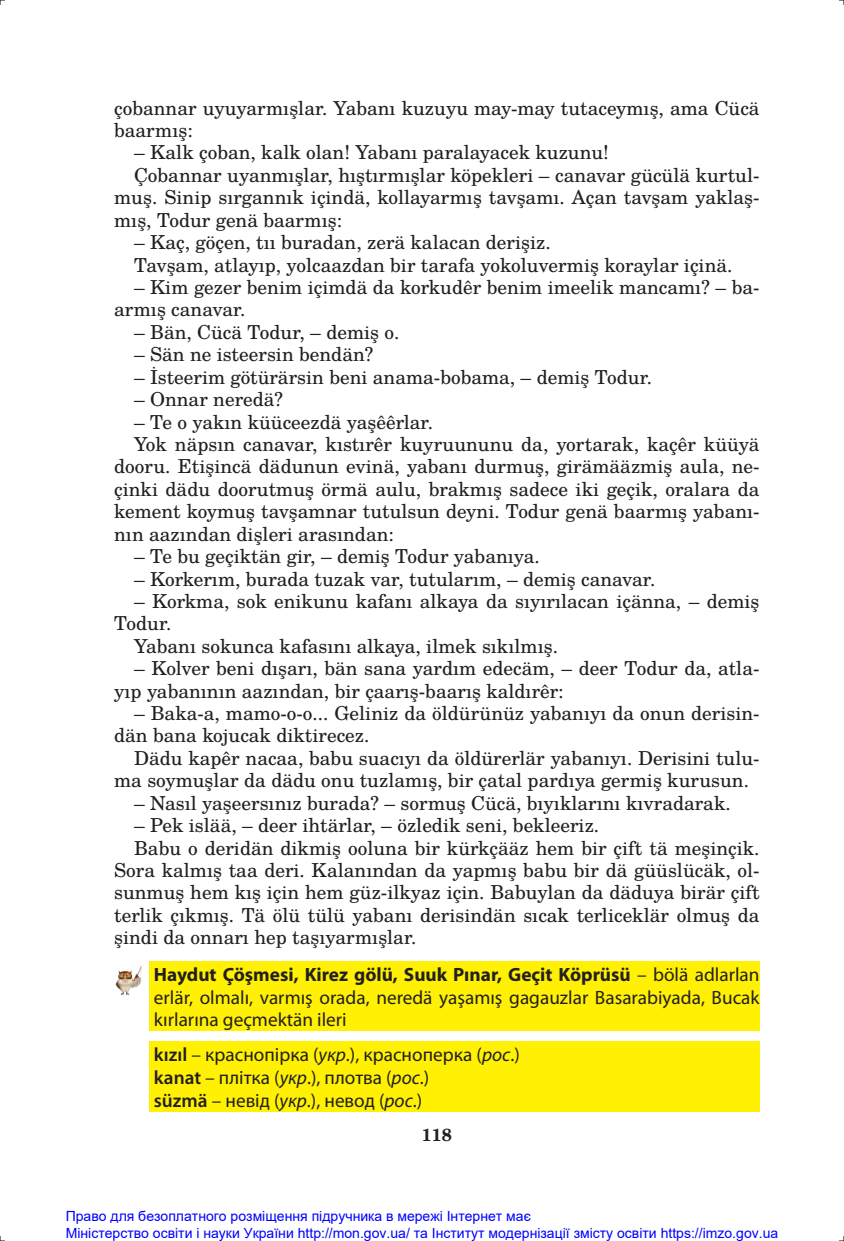
<style>
.page{position:relative;width:844px;height:1241px;background:#fff}
.page>*{position:absolute;margin:0;border:0;box-sizing:border-box;transform-origin:0 0}
.t1{font:19.25px/22.4px "Te X Gyre Schola";color:#231f20}
.t2{font:19.25px/22.8px "Myriad Pro";color:#231f20;text-align:justify}
.t3{font:700 17.5px "Te X Gyre Schola";color:#231f20}
.t4{font:14px/16.8px "Arial";color:#00f}
.s1{font-weight:700}
.s2{font-weight:600}
.s3{font-style:italic}
</style>
<div class="page">
<div style="left:149px;top:960px;width:610px;height:70px;background:#fff101"></div>
<div style="left:149px;top:1041px;width:610px;height:24px;background:#fff101"></div>
<div style="left:149px;top:1064px;width:610px;height:24px;background:#fff101"></div>
<div style="left:149px;top:1086px;width:610px;height:25px;background:#fff101"></div>
<img style="left:115px;top:966px;width:27px;height:29px">
<p class="t1" style="left:114px;top:96px;width:646px">çobannar uyuyarmışlar. Yabanı kuzuyu may-may tutaceymış, ama Cücä baarmış:</p>
<p class="t1" style="left:134px;top:140px;width:476px">– Kalk çoban, kalk olan! Yabanı paralayacek kuzunu!</p>
<p class="t1" style="left:134px;top:163px;width:627px">Çobannar uyanmışlar, hıştırmışlar köpekleri – canavar gücülä kurtul-</p>
<p class="t1" style="left:114px;top:185px;width:646px">muş. Sinip sırgannık içindä, kollayarmış tavşamı. Açan tavşam yaklaş-</p>
<p class="t1" style="left:114px;top:208px;width:229px">mış, Todur genä baarmış:</p>
<p class="t1" style="left:134px;top:230px;width:599px">– Kaç, göçen, tıı buradan, zerä kalacan derişiz.<br>Tavşam, atlayıp, yolcaazdan bir tarafa yokoluvermiş koraylar içinä.</p>
<p class="t1" style="left:114px;top:275px;width:646px;text-indent:20px">– Kim gezer benim içimdä da korkudêr benim imeelik mancamı? – ba&shy;armış canavar.</p>
<p class="t1" style="left:134px;top:320px;width:267px">– Bän, Cücä Todur, – demiş o.</p>
<p class="t1" style="left:134px;top:342px;width:241px">– Sän ne isteersin bendän?</p>
<p class="t1" style="left:134px;top:365px;width:519px">– Isteerim götürärsin beni anama-bobama, – demiş Todur.</p>
<p class="t1" style="left:134px;top:387px;width:151px">– Onnar neredä?</p>
<p class="t1" style="left:134px;top:409px;width:300px">– Te o yakın küüceezdä yaşêêrlar.</p>
<p class="t1" style="left:134px;top:432px;width:627px">Yok näpsın canavar, kıstırêr kuyruununu da, yortarak, kaçêr küüyä</p>
<p class="t1" style="left:114px;top:454px;width:646px">dooru. Etişincä dädunun evinä, yabanı durmuş, girämääzmiş aula, ne-</p>
<p class="t1" style="left:114px;top:477px;width:646px">çinki dädu doorutmuş örmä aulu, brakmış sadece iki geçik, oralara da</p>
<p class="t1" style="left:114px;top:499px;width:646px">kement koymuş tavşamnar tutulsun deyni. Todur genä baarmış yabanı-</p>
<p class="t1" style="left:114px;top:521px;width:281px">nın aazından dişleri arasından:</p>
<p class="t1" style="left:134px;top:544px;width:407px">– Te bu geçiktän gir, – demiş Todur yabanıya.</p>
<p class="t1" style="left:134px;top:566px;width:522px">– Korkerım, burada tuzak var, tutularım, – demiş canavar.</p>
<p class="t1" style="left:134px;top:589px;width:627px">– Korkma, sok enikunu kafanı alkaya da sıyırılacan içänna, – demiş</p>
<p class="t1" style="left:114px;top:611px;width:59px">Todur.</p>
<p class="t1" style="left:134px;top:633px;width:425px">Yabanı sokunca kafasını alkaya, ilmek sıkılmış.</p>
<p class="t1" style="left:114px;top:656px;width:646px;text-indent:20px">– Kolver beni dışarı, bän sana yardım edecäm, – deer Todur da, atla&shy;yıp yabanının aazından, bir çaarış-baarış kaldırêr:</p>
<p class="t1" style="left:114px;top:701px;width:646px;text-indent:20px">– Baka-a, mamo-o-o... Geliniz da öldürünüz yabanıyı da onun derisin&shy;dän bana kojucak diktirecez.</p>
<p class="t1" style="left:114px;top:745px;width:646px;text-indent:20px">Dädu kapêr nacaa, babu suacıyı da öldürerlär yabanıyı. Derisini tulu&shy;ma soymuşlar da dädu onu tuzlamış, bir çatal pardıya germiş kurusun.</p>
<p class="t1" style="left:134px;top:790px;width:598px">– Nasıl yaşeersınız burada? – sormuş Cücä, bıyıklarını kıvradarak.</p>
<p class="t1" style="left:134px;top:813px;width:466px">– Pek islää, – deer ihtärlar, – özledik seni, bekleeriz.</p>
<p class="t1" style="left:134px;top:835px;width:627px">Babu o deridän dikmiş ooluna bir kürkçääz hem bir çift tä meşinçik.</p>
<p class="t1" style="left:114px;top:857px;width:646px">Sora kalmış taa deri. Kalanından da yapmış babu bir dä güüslücäk, ol-</p>
<p class="t1" style="left:114px;top:880px;width:646px">sunmuş hem kış için hem güz-ilkyaz için. Babuylan da däduya birär çift</p>
<p class="t1" style="left:114px;top:902px;width:646px">terlik çıkmış. Tä ölü tülü yabanı derisindän sıcak terliceklär olmuş da</p>
<p class="t1" style="left:114px;top:925px;width:304px">şindi da onnarı hep taşıyarmışlar.</p>
<p class="t2" style="left:154px;top:962px;width:607px"><span class="s1">Haydut Çöşmesi, Kirez gölü, Suuk Pınar, Geçit Köprüsü</span> – bölä adlarlan erlär, olmalı, varmış orada, neredä yaşamış gagauzlar Basarabiyada, Bucak kırlarına geçmektän ileri</p>
<p class="t2" style="left:154px;top:1042px;width:367px;text-align:left"><span class="s2">kızıl</span> – краснопірка (<span class="s3">укр</span>.), красноперка (<span class="s3">рос</span>.) <span class="s2">kanat</span> – плітка (<span class="s3">укр</span>.), плотва (<span class="s3">рос</span>.)<br><span class="s2">süzmä</span> – невід (<span class="s3">укр</span>.), невод (<span class="s3">рос</span>.)</p>
<p class="t3" style="left:421px;top:1119px;width:32px">118</p>
<p class="t4" style="left:66px;top:1207px;width:713px">Право для безоплатного розміщення підручника в мережі Інтернет має<br>Міністерство освіти і науки України http://mon.gov.ua/ та Інститут модернізації змісту освіти https://imzo.gov.ua</p>
</div>
